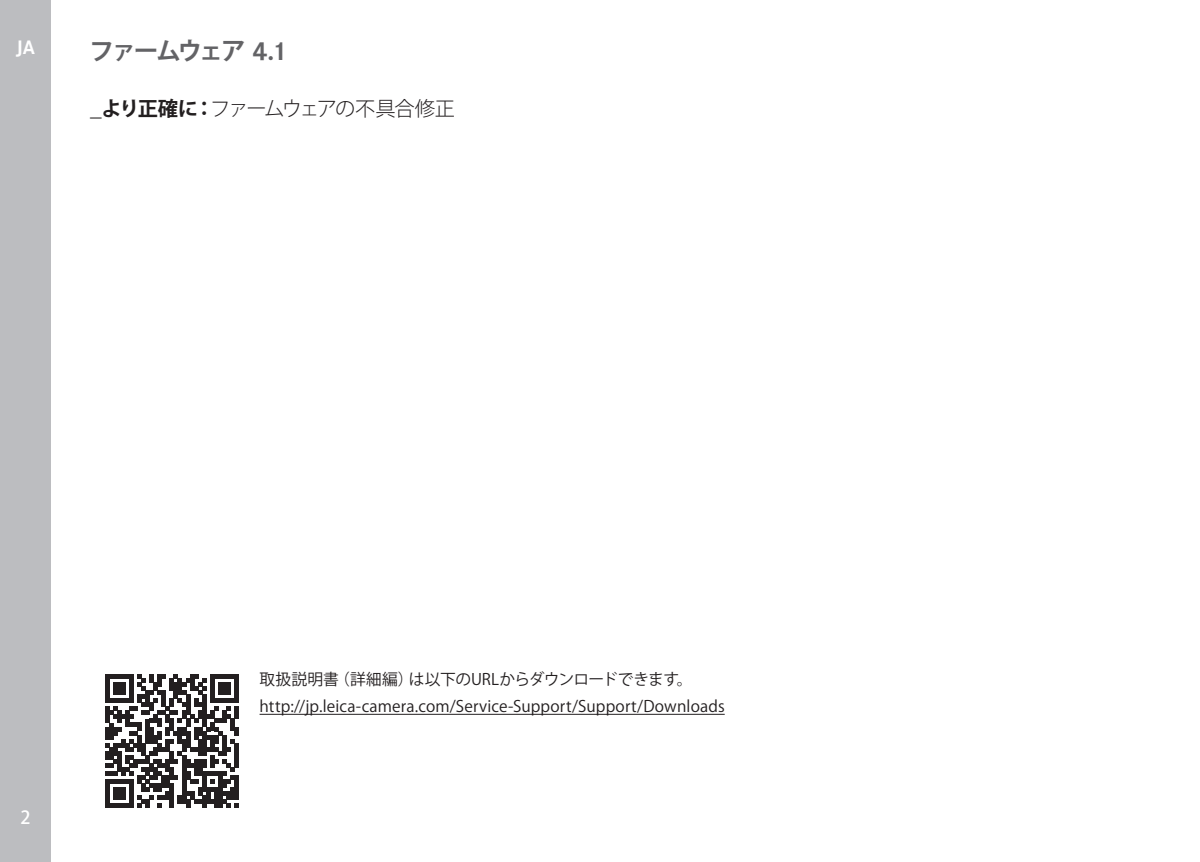
<style>
.page{position:relative;width:1200px;height:862px;background:#fff}
.page>*{position:absolute;margin:0;border:0;box-sizing:border-box;transform-origin:0 0}
.Heading____Chapter_b{font:700 24.75px "Koz Go Pr 6 N";letter-spacing:-.11em;color:#636366}
.Heading____Heading_0{font:300 20.25px "Koz Go Pr 6 N";letter-spacing:-.105em;color:#231f20}
.t1{font:700 20.25px "Corporate S";color:#fff}
.t2{font:500 18px "Koz Go Pr 6 N";color:#fff}
.Text____Body_Text{font:15.75px "Koz Go Pr 6 N";letter-spacing:.01em;color:#231f20}
.Text____Body_Text-2{font:15.75px "Koz Go Pr 6 N";letter-spacing:-.01em;color:#231f20}
.s1{font-family:"Corporate S";font-size:27px}
.s2{font-weight:700}
</style>
<div class="page">
<div style="left:0;top:0;width:51px;height:861px;background:#bcbdc0"></div>
<hr style="left:259px;top:713px;width:465px;height:1px;background:#231f20">
<svg style="left:105px;top:674px;width:133px;height:133px"></svg>
<p class="t1" style="left:16px;top:32px;width:20px">JA</p>
<p class="Heading____Chapter_b" style="left:90px;top:37px;width:199px">ファームウェア <span class="s1">4.1</span></p>
<p class="Heading____Heading_0" style="left:90px;top:97px;width:366px"><span class="s2">_より正確に：</span>ファームウェアの不具合修正</p>
<p class="t2" style="left:20px;top:806px;width:12px">2</p>
<p class="Text____Body_Text-2" style="left:259px;top:670px;width:434px">取扱説明書（詳細編）は以下のURLからダウンロードできます。</p>
<p class="Text____Body_Text" style="left:259px;top:697px;width:466px">http://jp.leica-camera.com/Service-Support/Support/Downloads</p>
</div>
